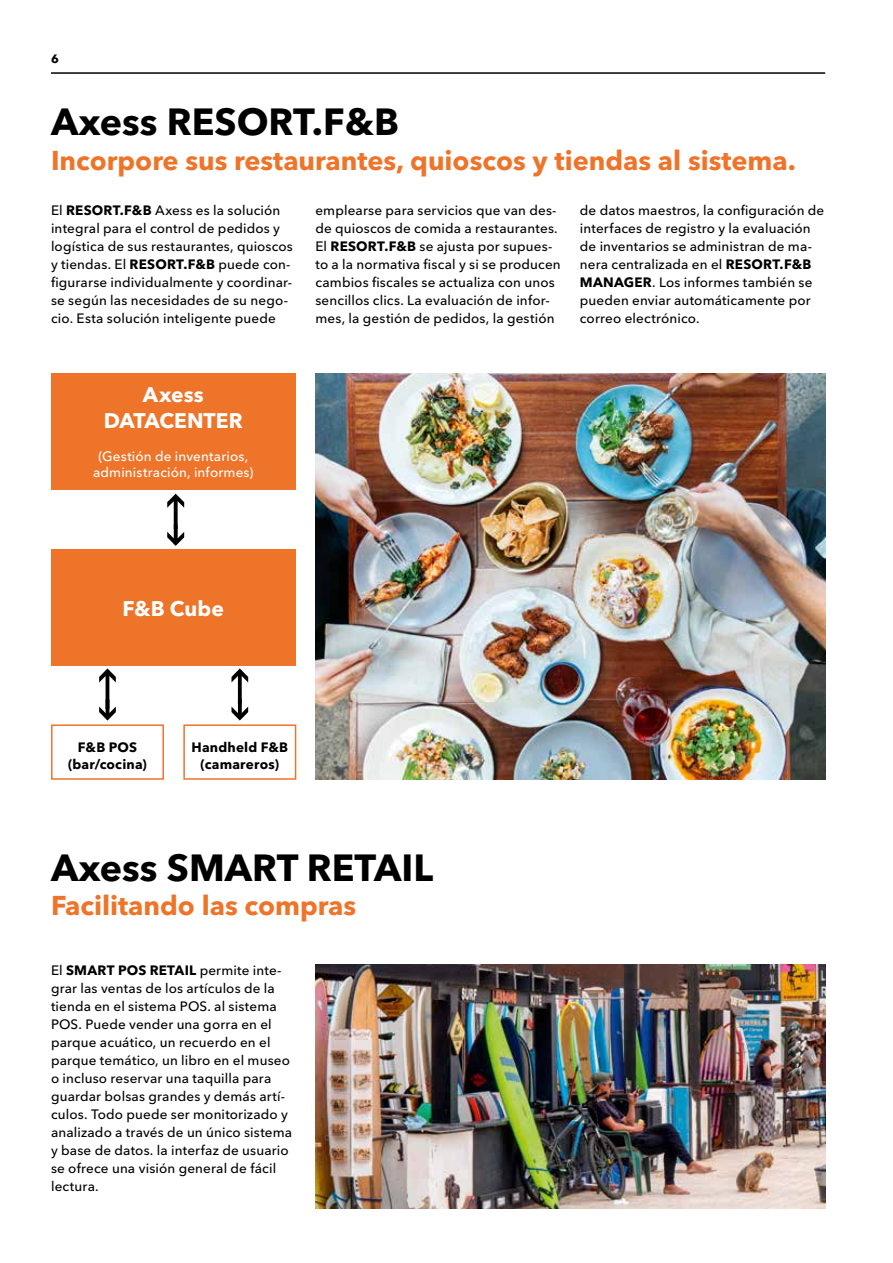
<style>
.page{position:relative;width:893px;height:1263px;background:#fff}
.page>*{position:absolute;margin:0;border:0;box-sizing:border-box;transform-origin:0 0}
.t1{font:700 37.5px "Avenir Next Cyr";color:#000}
.t2{font:700 27px "Avenir Next Cyr";color:#ee742a}
.t3{font:700 21px/25.5px "Avenir Next Cyr";color:#fff;text-align:center}
.t4{font:500 13.5px/18px "Avenir Next Cyr";letter-spacing:.01em;color:#000}
.t5{font:500 13.5px/16.5px "Avenir Next Cyr";letter-spacing:.01em;color:#fff;text-align:center}
.t6{font:700 13.5px/16.5px "Avenir Next Cyr";letter-spacing:.015em;color:#000;text-align:center}
.t7{font:700 12px "Avenir Next Cyr";color:#000}
.s1{font-weight:700}
</style>
<div class="page">
<hr style="left:51px;top:72px;width:774px;height:2px;background:#000">
<div style="left:51px;top:549px;width:245px;height:116px;background:#ee742a"></div>
<div style="left:51px;top:373px;width:245px;height:117px;background:#ee742a"></div>
<div style="left:51px;top:724px;width:113px;height:56px;border:2px solid #ee742a"></div>
<div style="left:183px;top:724px;width:113px;height:56px;border:2px solid #ee742a"></div>
<svg style="left:231px;top:668px;width:17px;height:52px"></svg>
<svg style="left:99px;top:668px;width:17px;height:52px"></svg>
<svg style="left:167px;top:494px;width:17px;height:52px"></svg>
<img style="left:315px;top:964px;width:510px;height:245px">
<img style="left:315px;top:373px;width:510px;height:407px">
<p class="t7" style="left:51px;top:52px;width:9px">6</p>
<h1 class="t1" style="left:51px;top:99px;width:349px">Axess RESORT.F&amp;B</h1>
<h2 class="t2" style="left:51px;top:144px;width:746px">Incorpore sus restaurantes, quioscos y tiendas al sistema.</h2>
<p class="t4" style="left:51px;top:202px;width:243px">El <span class="s1">RESORT.F&amp;B</span> Axess es la solución integral para el control de pedidos y logística de sus restaurantes, quioscos y tiendas. El <span class="s1">RESORT.F&amp;B</span> puede con&shy;figurarse individualmente y coordinar&shy;se según las necesidades de su nego&shy;cio. Esta solución inteligente puede</p>
<p class="t4" style="left:315px;top:202px;width:247px">emplearse para servicios que van des&shy;de quioscos de comida a restaurantes.<br>El <span class="s1">RESORT.F&amp;B</span> se ajusta por supues&shy;to a la normativa fiscal y si se producen cambios fiscales se actualiza con unos sencillos clics. La evaluación de infor&shy;mes, la gestión de pedidos, la gestión</p>
<p class="t4" style="left:580px;top:202px;width:246px">de datos maestros, la configuración de interfaces de registro y la evaluación de inventarios se administran de ma&shy;nera centralizada en el <span class="s1">RESORT.F&amp;B MANAGER</span>. Los informes también se pueden enviar automáticamente por correo electrónico.</p>
<h3 class="t3" style="left:104px;top:382px;width:140px">Axess<br>DATACENTER</h3>
<p class="t5" style="left:93px;top:448px;width:162px">(Gestión de inventarios, administración, informes)</p>
<h3 class="t3" style="left:123px;top:595px;width:103px">F&amp;B Cube</h3>
<p class="t6" style="left:68px;top:739px;width:80px">F&amp;B POS (bar/cocina)</p>
<p class="t6" style="left:191px;top:739px;width:98px">Handheld F&amp;B (camareros)</p>
<h1 class="t1" style="left:51px;top:845px;width:384px">Axess SMART RETAIL</h1>
<h2 class="t2" style="left:51px;top:889px;width:307px">Facilitando las compras</h2>
<p class="t4" style="left:51px;top:961px;width:243px">El <span class="s1">SMART POS RETAIL</span> permite inte&shy;grar las ventas de los artículos de la tienda en el sistema POS. al sistema POS. Puede vender una gorra en el parque acuático, un recuerdo en el parque temático, un libro en el museo o incluso reservar una taquilla para guardar bolsas grandes y demás artí&shy;culos. Todo puede ser monitorizado y analizado a través de un único sistema y base de datos. la interfaz de usuario se ofrece una visión general de fácil lectura.</p>
</div>
